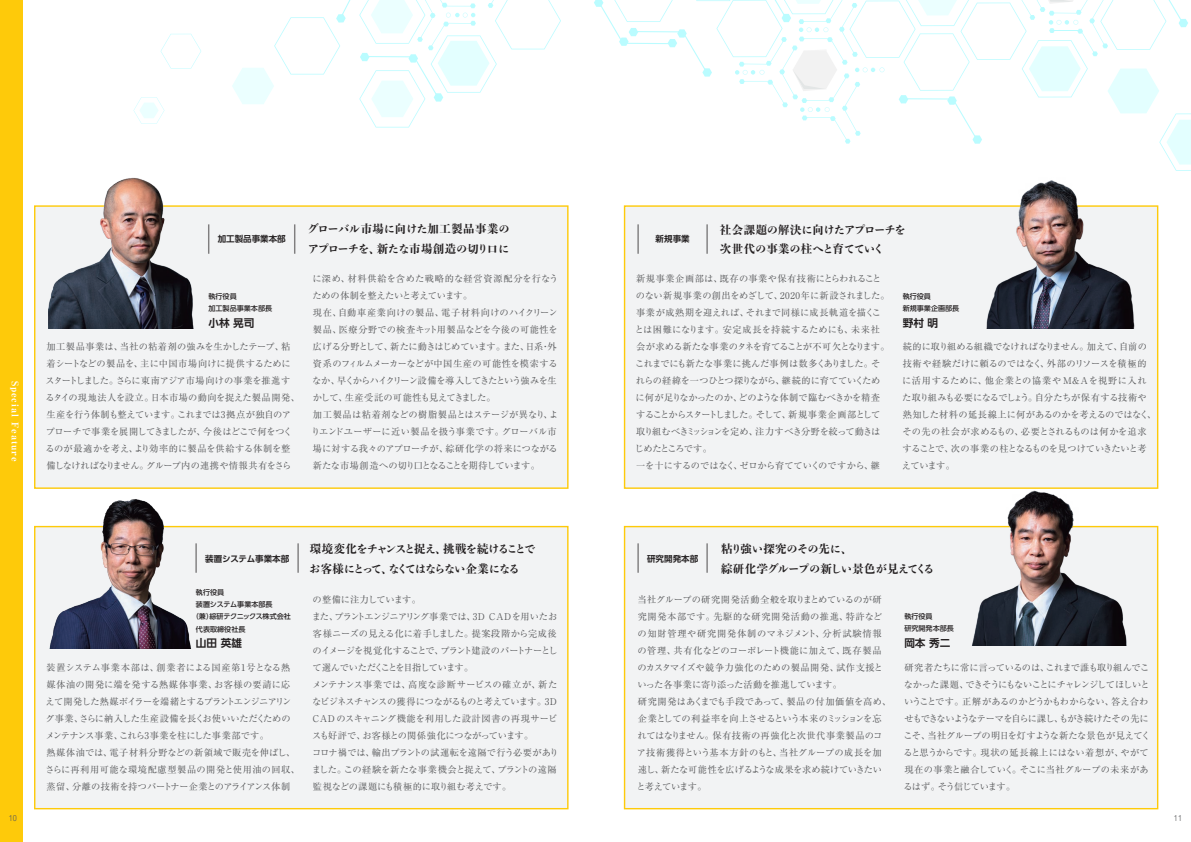
<style>
.page{position:relative;width:1191px;height:842px;background:#fff}
.page>*{position:absolute;margin:0;border:0;box-sizing:border-box;transform-origin:0 0}
.t1{font:700 34px "UD Shin Go Pro De";color:#231f20;scale:.03 1}
.t2{font:800 11.3px "Yu Min";letter-spacing:-.085em;color:#231f20}
.t3{font:800 11.3px "Yu Min";letter-spacing:-.105em;color:#231f20}
.t4{font:800 11.3px "Yu Min";letter-spacing:-.045em;color:#231f20}
.t5{font:800 11.3px "Yu Min";letter-spacing:-.07em;color:#231f20}
.t6{font:800 11.3px "Yu Min";letter-spacing:-.015em;color:#231f20}
.t7{font:800 11.3px "Yu Min";letter-spacing:-.02em;color:#231f20}
.t8{font:800 11.3px "Yu Min";letter-spacing:-.005em;color:#231f20}
.t9{font:800 11.3px "Yu Min";letter-spacing:-.01em;color:#231f20}
.t10{font:700 10.6px "UD Shin Go Pro De";color:#231f20}
.t11{font:9.2px/17px "Ryumin Pro";letter-spacing:-.015em;color:#57585a}
.t12{font:9.2px/17px "Ryumin Pro";letter-spacing:.005em;color:#57585a}
.t13{font:9.2px/17px "Ryumin Pro";letter-spacing:-.045em;color:#57585a}
.t14{font:800 9.2px "Ryumin Pro";letter-spacing:.1em;color:#fff}
.t15{font:700 8.5px "UD Shin Go Pro De";color:#231f20}
.t16{font:300 condensed 8.5px "Helvetica Neue LT Std";color:#57585a}
.t17{font:500 7.1px/12.4px "UD Shin Go Pro";color:#231f20}
.t18{font:500 7.1px "UD Shin Go Pro";letter-spacing:-.025em;color:#231f20}
.s1{font-family:"UD Shin Go Pro De";font-weight:700;font-size:34px}
</style>
<div class="page">
<svg style="left:359px;top:0;width:202px;height:128px"></svg>
<svg style="left:160px;top:34px;width:41px;height:35px"></svg>
<svg style="left:594px;top:0;width:597px;height:171px"></svg>
<svg style="left:232px;top:0;width:118px;height:104px"></svg>
<svg style="left:133px;top:97px;width:31px;height:27px"></svg>
<div style="left:624px;top:205px;width:534px;height:284px;background:#f2f3f4;border:1px solid #feca0a"></div>
<div style="left:34px;top:205px;width:534px;height:284px;background:#f2f3f4;border:1px solid #feca0a"></div>
<div style="left:624px;top:526px;width:534px;height:283px;background:#f2f3f4;border:1px solid #feca0a"></div>
<div style="left:34px;top:526px;width:534px;height:283px;background:#f2f3f4;border:1px solid #feca0a"></div>
<div style="left:0;top:0;width:23px;height:842px;background:#feca0a"></div>
<img style="left:953px;top:490px;width:188px;height:156px">
<img style="left:46px;top:499px;width:170px;height:149px">
<img style="left:48px;top:177px;width:160px;height:151px">
<img style="left:966px;top:180px;width:171px;height:148px">
<p class="t14" style="left:22px;top:380px;width:82px;rotate:90deg">Special Feature</p>
<h1 class="t1" style="left:208px;top:211px;width:30px">■</h1>
<p class="t15" style="left:209px;top:232px;width:87px">　加工製品事業本部　</p>
<h1 class="t1" style="left:294px;top:211px;width:30px">■</h1>
<p class="t17" style="left:208px;top:290px;width:65px">執行役員<br>加工製品事業本部長</p>
<p class="t10" style="left:208px;top:314px;width:48px">小林 晃司</p>
<p class="t11" style="left:46px;top:338px;width:256px">加工製品事業は、当社の粘着剤の強みを生かしたテープ、粘着シートなどの製品を、主に中国市場向けに提供するためにスタートしました。さらに東南アジア市場向けの事業を推進するタイの現地法人を設立。日本市場の動向を捉えた製品開発、生産を行う体制も整えています。これまでは3拠点が独自のアプローチで事業を展開してきましたが、今後はどこで何をつくるのが最適かを考え、より効率的に製品を供給する体制を整備しなければなりません。グループ内の連携や情報共有をさら</p>
<p class="t6" style="left:307px;top:220px;width:204px">グローバル市場に向けた加工製品事業の</p>
<p class="t5" style="left:308px;top:240px;width:203px">アプローチを、新たな市場創造の切り口に</p>
<p class="t11" style="left:311px;top:270px;width:249px">に深め、材料供給を含めた戦略的な経営資源配分を行なうための体制を整えたいと考えています。<br>現在、自動車産業向けの製品、電子材料向けのハイクリーン製品、医療分野での検査キット用製品などを今後の可能性を広げる分野として、新たに動きはじめています。また、日系・外資系のフィルムメーカーなどが中国生産の可能性を模索するなか、早くからハイクリーン設備を導入してきたという強みを生かして、生産受託の可能性も見えてきました。<br>加工製品は粘着剤などの樹脂製品とはステージが異なり、よりエンドユーザーに近い製品を扱う事業です。グローバル市場に対する我々のアプローチが、綜研化学の将来につながる新たな市場創造への切り口となることを期待しています。</p>
<h1 class="t1" style="left:196px;top:531px;width:30px">■</h1>
<p class="t15" style="left:197px;top:552px;width:102px">　装置システム事業本部　</p>
<h1 class="t1" style="left:298px;top:531px;width:30px">■</h1>
<p class="t17" style="left:196px;top:585px;width:30px">執行役員</p>
<p class="t17" style="left:196px;top:598px;width:78px">装置システム事業本部長</p>
<p class="t18" style="left:192px;top:611px;width:101px">（兼）綜研テクニックス株式会社</p>
<p class="t17" style="left:196px;top:623px;width:51px">代表取締役社長</p>
<p class="t10" style="left:196px;top:635px;width:48px">山田 英雄</p>
<p class="t12" style="left:45px;top:658px;width:256px">装置システム事業本部は、創業者による国産第1号となる熱媒体油の開発に端を発する熱媒体事業、お客様の要請に応えて開発した熱媒ボイラーを端緒とするプラントエンジニアリング事業、さらに納入した生産設備を長くお使いいただくためのメンテナンス事業、これら3事業を柱にした事業部です。<br>熱媒体油では、電子材料分野などの新領域で販売を伸ばし、さらに再利用可能な環境配慮型製品の開発と使用油の回収、蒸留、分離の技術を持つパートナー企業とのアライアンス体制</p>
<p class="t2" style="left:310px;top:540px;width:227px">環境変化をチャンスと捉え、挑戦を続けることで</p>
<p class="t3" style="left:309px;top:560px;width:212px">お客様にとって、なくてはならない企業になる</p>
<p class="t11" style="left:312px;top:590px;width:248px">の整備に注力しています。<br>また、プラントエンジニアリング事業では、3D CADを用いたお客様ニーズの見える化に着手しました。提案段階から完成後のイメージを視覚化することで、プラント建設のパートナーとして選んでいただくことを目指しています。<br>メンテナンス事業では、高度な診断サービスの確立が、新たなビジネスチャンスの獲得につながるものと考えています。3D<br>CADのスキャニング機能を利用した設計図書の再現サービスも好評で、お客様との関係強化につながっています。<br>コロナ禍では、輸出プラントの試運転を遠隔で行う必要がありました。この経験を新たな事業機会と捉えて、プラントの遠隔監視などの課題にも積極的に取り組む考えです。</p>
<p class="t7" style="left:720px;top:221px;width:187px">社会課題の解決に向けたアプローチを</p>
<p class="t8" style="left:638px;top:241px;width:248px"><span class="s1">■</span> 次世代の事業の柱へと育てていく</p>
<p class="t15" style="left:638px;top:232px;width:70px">　　新規事業　　</p>
<h1 class="t1" style="left:706px;top:212px;width:30px">■</h1>
<p class="t11" style="left:634px;top:270px;width:257px">新規事業企画部は、既存の事業や保有技術にとらわれることのない新規事業の創出をめざして、2020年に新設されました。事業が成熟期を迎えれば、それまで同様に成長軌道を描くことは困難になります。安定成長を持続するためにも、未来社会が求める新たな事業のタネを育てることが不可欠となります。これまでにも新たな事業に挑んだ事例は数多くありました。それらの経緯を一つひとつ探りながら、継続的に育てていくために何が足りなかったのか、どのような体制で臨むべきかを精査することからスタートしました。そして、新規事業企画部として取り組むべきミッションを定め、注力すべき分野を絞って動きはじめたところです。<br>一を十にするのではなく、ゼロから育てていくのですから、継</p>
<p class="t17" style="left:902px;top:290px;width:58px">執行役員<br>新規事業企画部長</p>
<p class="t10" style="left:902px;top:314px;width:37px">野村 明</p>
<p class="t11" style="left:902px;top:338px;width:256px">続的に取り組める組織でなければなりません。加えて、自前の技術や経験だけに頼るのではなく、外部のリソースを積極的に活用するために、他企業との協業や M&amp;Aを視野に入れた取り組みも必要になるでしょう。自分たちが保有する技術や熟知した材料の延長線上に何があるのかを考えるのではなく、その先の社会が求めるもの、必要とされるものは何かを追求することで、次の事業の柱となるものを見つけていきたいと考えています。</p>
<h1 class="t1" style="left:638px;top:531px;width:30px">■</h1>
<p class="t15" style="left:638px;top:552px;width:70px">　研究開発本部　</p>
<h1 class="t1" style="left:706px;top:531px;width:30px">■</h1>
<p class="t9" style="left:721px;top:540px;width:133px">粘り強い探究のその先に、</p>
<p class="t4" style="left:721px;top:560px;width:215px">綜研化学グループの新しい景色が見えてくる</p>
<p class="t11" style="left:636px;top:590px;width:256px">当社グループの研究開発活動全般を取りまとめているのが研究開発本部です。先駆的な研究開発活動の推進、特許などの知財管理や研究開発体制のマネジメント、分析試験情報の管理、共有化などのコーポレート機能に加えて、既存製品のカスタマイズや競争力強化のための製品開発、試作支援といった各事業に寄り添った活動を推進しています。<br>研究開発はあくまでも手段であって、製品の付加価値を高め、企業としての利益率を向上させるという本来のミッションを忘れてはなりません。保有技術の再強化と次世代事業製品のコア技術獲得という基本方針のもと、当社グループの成長を加速し、新たな可能性を広げるような成果を求め続けていきたいと考えています。</p>
<p class="t17" style="left:904px;top:609px;width:51px">執行役員<br>研究開発本部長</p>
<p class="t10" style="left:904px;top:634px;width:48px">岡本 秀二</p>
<p class="t13" style="left:903px;top:658px;width:248px">研究者たちに常に言っているのは、これまで誰も取り組んでこなかった課題、できそうにもないことにチャレンジしてほしいということです。正解があるのかどうかもわからない、答え合わせもできないようなテーマを自らに課し、もがき続けたその先にこそ、当社グループの明日を灯すような新たな景色が見えてくると思うからです。現状の延長線上にはない着想が、やがて現在の事業と融合していく。そこに当社グループの未来があるはず。そう信じています。</p>
<p class="t16" style="left:9px;top:813px;width:10px">10</p>
<p class="t16" style="left:1174px;top:813px;width:10px">11</p>
</div>
